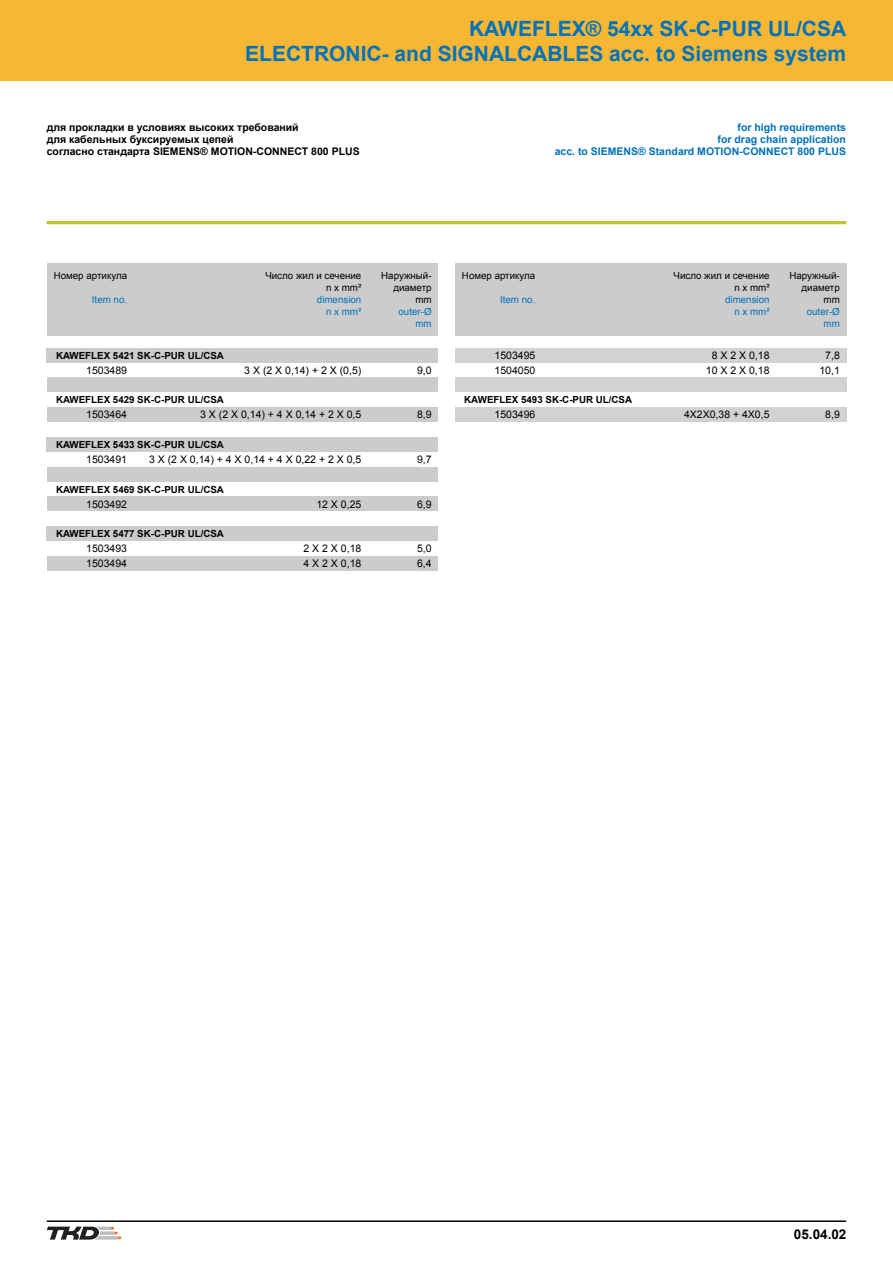
<style>
.page{position:relative;width:893px;height:1263px;background:#fff}
.page>*{position:absolute;margin:0;border:0;box-sizing:border-box;transform-origin:0 0}
.t1{font:700 21px/25.5px "Arial";color:#0072bc;text-align:right}
.t2{font:700 13.5px "Arial";color:#000}
.t3{font:10.5px "Arial";color:#000}
.t4{font:700 10.5px/12px "Arial";color:#000}
.t5{font:700 10.5px/12px "Arial";color:#0072bc;text-align:right}
.t6{font:700 9.75px "Arial";color:#000}
.t7{font:9.75px/12px "Arial";color:#000;text-align:right}
.t8{font:9.75px/12px "Arial";color:#0072bc;text-align:right}
</style>
<div class="page">
<div style="left:0;top:0;width:893px;height:81px;background:#f8b732"></div>
<svg style="left:47px;top:1226px;width:74px;height:13px"></svg>
<hr style="left:47px;top:1220px;width:799px;height:2px;background:#000">
<div style="left:47px;top:264px;width:87px;height:72px;background:#ccc"></div>
<div style="left:134px;top:264px;width:234px;height:72px;background:#ccc"></div>
<div style="left:368px;top:264px;width:70px;height:72px;background:#ccc"></div>
<div style="left:47px;top:348px;width:391px;height:15px;background:#ccc"></div>
<div style="left:47px;top:377px;width:87px;height:15px;background:#ccc"></div>
<div style="left:134px;top:377px;width:234px;height:15px;background:#ccc"></div>
<div style="left:368px;top:377px;width:70px;height:15px;background:#ccc"></div>
<div style="left:47px;top:407px;width:87px;height:15px;background:#ccc"></div>
<div style="left:134px;top:407px;width:234px;height:15px;background:#ccc"></div>
<div style="left:368px;top:407px;width:70px;height:15px;background:#ccc"></div>
<div style="left:47px;top:437px;width:391px;height:15px;background:#ccc"></div>
<div style="left:47px;top:467px;width:87px;height:15px;background:#ccc"></div>
<div style="left:134px;top:467px;width:234px;height:15px;background:#ccc"></div>
<div style="left:368px;top:467px;width:70px;height:15px;background:#ccc"></div>
<div style="left:47px;top:496px;width:87px;height:15px;background:#ccc"></div>
<div style="left:134px;top:496px;width:234px;height:15px;background:#ccc"></div>
<div style="left:368px;top:496px;width:70px;height:15px;background:#ccc"></div>
<div style="left:47px;top:526px;width:391px;height:15px;background:#ccc"></div>
<div style="left:47px;top:556px;width:87px;height:15px;background:#ccc"></div>
<div style="left:134px;top:556px;width:234px;height:15px;background:#ccc"></div>
<div style="left:368px;top:556px;width:70px;height:15px;background:#ccc"></div>
<hr style="left:47px;top:221px;width:799px;height:3px;background:#bdc531">
<div style="left:455px;top:264px;width:87px;height:72px;background:#ccc"></div>
<div style="left:542px;top:264px;width:234px;height:72px;background:#ccc"></div>
<div style="left:776px;top:264px;width:70px;height:72px;background:#ccc"></div>
<div style="left:455px;top:348px;width:87px;height:15px;background:#d1d2d4"></div>
<div style="left:542px;top:348px;width:234px;height:15px;background:#d1d2d4"></div>
<div style="left:776px;top:348px;width:70px;height:15px;background:#d1d2d4"></div>
<div style="left:455px;top:377px;width:87px;height:15px;background:#d1d2d4"></div>
<div style="left:542px;top:377px;width:234px;height:15px;background:#d1d2d4"></div>
<div style="left:776px;top:377px;width:70px;height:15px;background:#d1d2d4"></div>
<div style="left:455px;top:407px;width:87px;height:15px;background:#d1d2d4"></div>
<div style="left:542px;top:407px;width:234px;height:15px;background:#d1d2d4"></div>
<div style="left:776px;top:407px;width:70px;height:15px;background:#d1d2d4"></div>
<h1 class="t1" style="left:245px;top:18px;width:602px">KAWEFLEX® 54xx SK-C-PUR UL/CSA<br>ELECTRONIC- and SIGNALCABLES acc. to Siemens system</h1>
<p class="t4" style="left:47px;top:122px;width:314px">для прокладки в условиях высоких требований<br>для кабельных буксируемых цепей<br>согласно стандарта SIEMENS® MOTION-CONNECT 800 PLUS</p>
<p class="t5" style="left:555px;top:122px;width:293px">for high requirements<br>for drag chain application<br>acc. to SIEMENS® Standard MOTION-CONNECT 800 PLUS</p>
<p class="t7" style="left:54px;top:271px;width:75px">Номер артикула</p>
<p class="t8" style="left:92px;top:295px;width:37px">Item no.</p>
<p class="t7" style="left:265px;top:271px;width:98px">Число жил и сечение n x mm²</p>
<p class="t8" style="left:317px;top:295px;width:46px">dimension n x mm²</p>
<p class="t7" style="left:381px;top:271px;width:52px">Наружный&shy;диаметр mm</p>
<p class="t8" style="left:399px;top:307px;width:35px">outer-Ø mm</p>
<p class="t6" style="left:56px;top:352px;width:169px">KAWEFLEX 5421 SK-C-PUR UL/CSA</p>
<p class="t3" style="left:86px;top:366px;width:42px">1503489</p>
<p class="t3" style="left:244px;top:366px;width:119px">3 X (2 X 0,14) + 2 X (0,5)</p>
<p class="t3" style="left:417px;top:366px;width:16px">9,0</p>
<p class="t6" style="left:56px;top:396px;width:169px">KAWEFLEX 5429 SK-C-PUR UL/CSA</p>
<p class="t3" style="left:86px;top:411px;width:42px">1503464</p>
<p class="t3" style="left:200px;top:411px;width:163px">3 X (2 X 0,14) + 4 X 0,14 + 2 X 0,5</p>
<p class="t3" style="left:417px;top:411px;width:16px">8,9</p>
<p class="t6" style="left:56px;top:441px;width:169px">KAWEFLEX 5433 SK-C-PUR UL/CSA</p>
<p class="t3" style="left:86px;top:455px;width:42px">1503491</p>
<p class="t3" style="left:149px;top:455px;width:214px">3 X (2 X 0,14) + 4 X 0,14 + 4 X 0,22 + 2 X 0,5</p>
<p class="t3" style="left:417px;top:455px;width:16px">9,7</p>
<p class="t6" style="left:56px;top:485px;width:169px">KAWEFLEX 5469 SK-C-PUR UL/CSA</p>
<p class="t3" style="left:86px;top:500px;width:42px">1503492</p>
<p class="t3" style="left:316px;top:500px;width:46px">12 X 0,25</p>
<p class="t3" style="left:417px;top:500px;width:16px">6,9</p>
<p class="t6" style="left:56px;top:530px;width:169px">KAWEFLEX 5477 SK-C-PUR UL/CSA</p>
<p class="t3" style="left:86px;top:545px;width:42px">1503493</p>
<p class="t3" style="left:304px;top:545px;width:59px">2 X 2 X 0,18</p>
<p class="t3" style="left:417px;top:545px;width:16px">5,0</p>
<p class="t3" style="left:86px;top:560px;width:42px">1503494</p>
<p class="t3" style="left:304px;top:560px;width:59px">4 X 2 X 0,18</p>
<p class="t3" style="left:417px;top:560px;width:16px">6,4</p>
<p class="t7" style="left:462px;top:271px;width:75px">Номер артикула</p>
<p class="t8" style="left:500px;top:295px;width:37px">Item no.</p>
<p class="t7" style="left:674px;top:271px;width:98px">Число жил и сечение n x mm²</p>
<p class="t8" style="left:725px;top:295px;width:46px">dimension n x mm²</p>
<p class="t7" style="left:789px;top:271px;width:52px">Наружный&shy;диаметр mm</p>
<p class="t8" style="left:807px;top:307px;width:35px">outer-Ø mm</p>
<p class="t3" style="left:494px;top:351px;width:42px">1503495</p>
<p class="t3" style="left:712px;top:351px;width:59px">8 X 2 X 0,18</p>
<p class="t3" style="left:825px;top:351px;width:16px">7,8</p>
<p class="t3" style="left:494px;top:366px;width:42px">1504050</p>
<p class="t3" style="left:706px;top:366px;width:65px">10 X 2 X 0,18</p>
<p class="t3" style="left:819px;top:366px;width:22px">10,1</p>
<p class="t6" style="left:464px;top:396px;width:169px">KAWEFLEX 5493 SK-C-PUR UL/CSA</p>
<p class="t3" style="left:494px;top:411px;width:42px">1503496</p>
<p class="t3" style="left:684px;top:411px;width:87px">4X2X0,38 + 4X0,5</p>
<p class="t3" style="left:825px;top:411px;width:16px">8,9</p>
<p class="t2" style="left:794px;top:1229px;width:54px">05.04.02</p>
</div>
